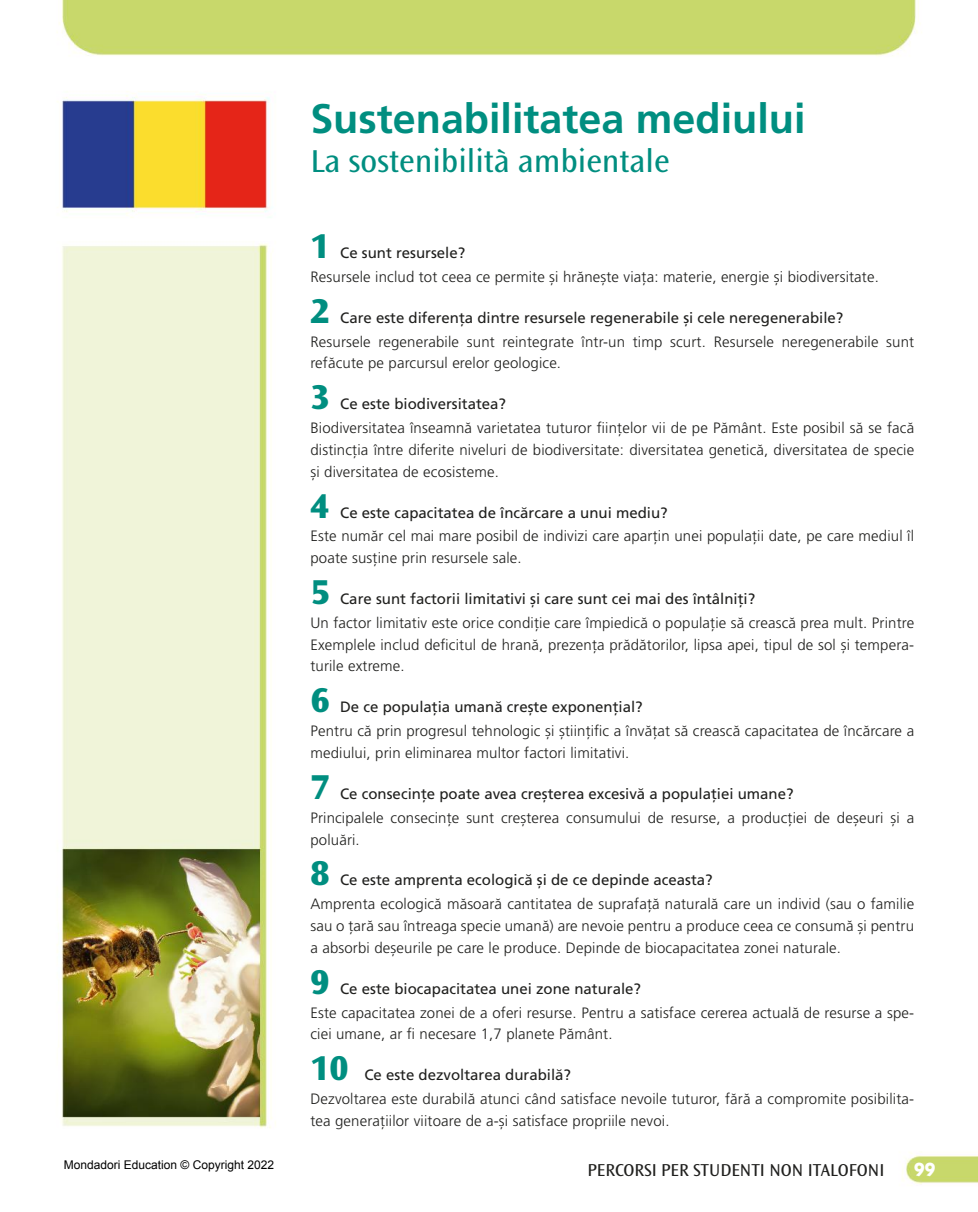
<style>
.page{position:relative;width:978px;height:1212px;background:#fff}
.page>*{position:absolute;margin:0;border:0;box-sizing:border-box;transform-origin:0 0}
.t1{font:700 41.25px "Frutiger LT Pro";color:#008e80}
.t2{font:800 36px "Ocean Sans Std";color:#008e80}
.t3{font:33px "Ocean Sans Std";color:#008e80}
.t4{font:700 19.2px "ITC Kabel Std";color:#fff}
.t5{font:18px "Ocean Sans Std";color:#20201e}
.t6{font:300 15px/21.8px "Frutiger LT Pro";letter-spacing:.01em;color:#20201e}
.t7{font:15px "Frutiger LT Pro";color:#20201e}
.t8{font:12px "Arial";color:#000}
</style>
<div class="page">
<img style="left:57px;top:0;width:921px;height:1184px">
<p class="t8" style="left:64px;top:1156px;width:212px">Mondadori Education © Copyright 2022</p>
<h1 class="t1" style="left:310px;top:102px;width:497px">Sustenabilitatea mediului</h1>
<h3 class="t3" style="left:310px;top:148px;width:361px">La sostenibilità ambientale</h3>
<h2 class="t2" style="left:310px;top:224px;width:21px">1</h2>
<p class="t7" style="left:340px;top:246px;width:127px">Ce sunt resursele?</p>
<p class="t6" style="left:310px;top:266px;width:570px">Resursele includ tot ceea ce permite și hrănește viața: materie, energie și biodiversitate.</p>
<h2 class="t2" style="left:310px;top:289px;width:21px">2</h2>
<p class="t7" style="left:340px;top:311px;width:505px">Care este diferența dintre resursele regenerabile și cele neregenerabile?</p>
<p class="t6" style="left:310px;top:331px;width:605px">Resursele regenerabile sunt reintegrate într-un timp scurt. Resursele neregenerabile sunt refăcute pe parcursul erelor geologice.</p>
<h2 class="t2" style="left:310px;top:376px;width:21px">3</h2>
<p class="t7" style="left:340px;top:398px;width:167px">Ce este biodiversitatea?</p>
<p class="t6" style="left:310px;top:417px;width:605px;text-align:justify">Biodiversitatea înseamnă varietatea tuturor ființelor vii de pe Pământ. Este posibil să se facă distincția între diferite niveluri de biodiversitate: diversitatea genetică, diversitatea de specie și diversitatea de ecosisteme.</p>
<h2 class="t2" style="left:310px;top:484px;width:21px">4</h2>
<p class="t7" style="left:340px;top:506px;width:329px">Ce este capacitatea de încărcare a unui mediu?</p>
<p class="t6" style="left:310px;top:526px;width:605px">Este număr cel mai mare posibil de indivizi care aparțin unei populații date, pe care mediul îl poate susține prin resursele sale.</p>
<h2 class="t2" style="left:310px;top:570px;width:21px">5</h2>
<p class="t7" style="left:340px;top:593px;width:417px">Care sunt factorii limitativi și care sunt cei mai des întâlniți?</p>
<p class="t6" style="left:310px;top:612px;width:605px;text-align:justify">Un factor limitativ este orice condiție care împiedică o populație să crească prea mult. Printre Exemplele includ deficitul de hrană, prezența prădătorilor, lipsa apei, tipul de sol și tempera&shy;turile extreme.</p>
<h2 class="t2" style="left:310px;top:679px;width:21px">6</h2>
<p class="t7" style="left:340px;top:701px;width:304px">De ce populația umană crește exponențial?</p>
<p class="t6" style="left:310px;top:720px;width:605px">Pentru că prin progresul tehnologic și științific a învățat să crească capacitatea de încărcare a mediului, prin eliminarea multor factori limitativi.</p>
<h2 class="t2" style="left:310px;top:765px;width:21px">7</h2>
<p class="t7" style="left:340px;top:787px;width:455px">Ce consecințe poate avea creșterea excesivă a populației umane?</p>
<p class="t6" style="left:310px;top:807px;width:605px">Principalele consecințe sunt creșterea consumului de resurse, a producţiei de deșeuri și a poluări.</p>
<h2 class="t2" style="left:310px;top:852px;width:21px">8</h2>
<p class="t7" style="left:340px;top:874px;width:374px">Ce este amprenta ecologică și de ce depinde aceasta?</p>
<p class="t6" style="left:310px;top:893px;width:605px;text-align:justify">Amprenta ecologică măsoară cantitatea de suprafață naturală care un individ (sau o familie sau o țară sau întreaga specie umană) are nevoie pentru a produce ceea ce consumă și pentru a absorbi deșeurile pe care le produce. Depinde de biocapacitatea zonei naturale.</p>
<h2 class="t2" style="left:310px;top:960px;width:21px">9</h2>
<p class="t7" style="left:340px;top:982px;width:302px">Ce este biocapacitatea unei zone naturale?</p>
<p class="t6" style="left:310px;top:1002px;width:605px">Este capacitatea zonei de a oferi resurse. Pentru a satisface cererea actuală de resurse a spe&shy;ciei umane, ar fi necesare 1,7 planete Pământ.</p>
<h2 class="t2" style="left:310px;top:1047px;width:40px">10</h2>
<p class="t7" style="left:364px;top:1069px;width:208px">Ce este dezvoltarea durabilă?</p>
<p class="t6" style="left:310px;top:1088px;width:605px">Dezvoltarea este durabilă atunci când satisface nevoile tuturor, fără a compromite posibilita&shy;tea generațiilor viitoare de a-și satisface propriile nevoi.</p>
<p class="t5" style="left:588px;top:1162px;width:298px">PERCORSI PER STUDENTI NON ITALOFONI</p>
<p class="t4" style="left:914px;top:1158px;width:23px">99</p>
</div>
